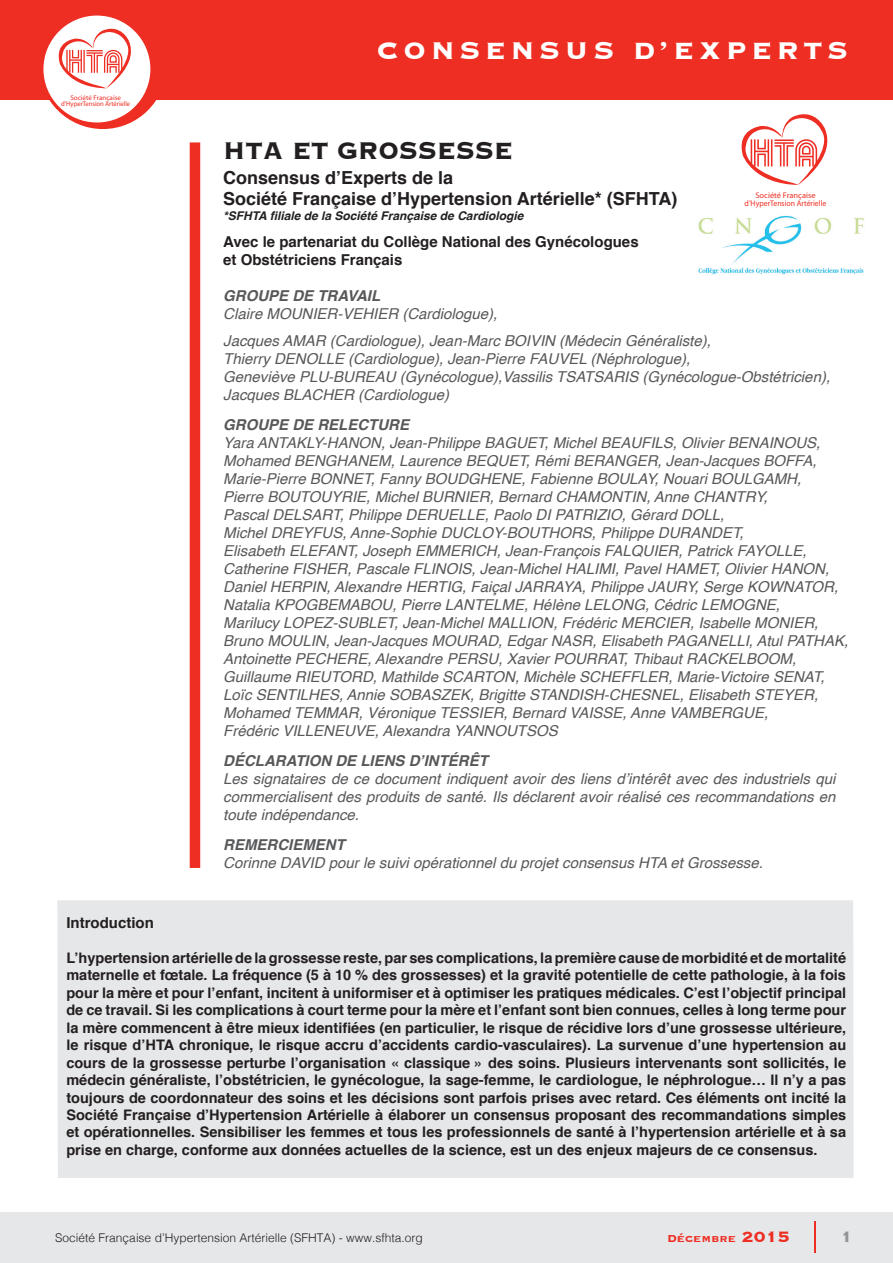
<style>
.page{position:relative;width:893px;height:1263px;background:#fff}
.page>*{position:absolute;margin:0;border:0;box-sizing:border-box;transform-origin:0 0}
.t1{font:700 31.35px "Copperplate";letter-spacing:.15em;color:#fff}
.t2{font:700 31.35px "Copperplate";color:#231f20;scale:.91 1}
.t3{font:700 19.5px "Copperplate";color:#939598}
.t4{font:700 18px/21.6px "Helvetica";color:#231f20}
.t5{font:italic 15px/18px "Helvetica";color:#57585a}
.t6{font:700 15px/18px "Helvetica";color:#231f20}
.t7{font:italic 700 15px "Helvetica";color:#57585a}
.t8{font:700 14.55px/17.4px "Helvetica";color:#231f20;text-align:justify}
.t9{font:700 13.5px "Copperplate";color:#ee2e22}
.t10{font:300 12px "Helvetica";color:#231f20}
.t11{font:italic 700 12px "Helvetica";color:#231f20}
.t12{font:700 8.1px/7.8px "Bliss";color:#ee2e22;text-align:center}
.t13{font:700 6.9px/6.6px "Bliss";color:#ee2e22;text-align:center}
.s1{font-size:19.5px}
</style>
<div class="page">
<div style="left:0;top:0;width:893px;height:100px;background:#ee2e22"></div>
<div style="left:190px;top:142px;width:10px;height:726px;background:#ee2e22"></div>
<div style="left:39px;top:2px;width:128px;height:127px;background:#ee2e22;border-radius:50%"></div>
<div style="left:43px;top:16px;width:107px;height:106px;background:#fff;border-radius:50%"></div>
<svg style="left:54px;top:23px;width:85px;height:65px"></svg>
<svg style="left:741px;top:114px;width:87px;height:71px"></svg>
<div style="left:0;top:1212px;width:893px;height:51px;background:#e6e7e9"></div>
<hr style="left:814px;top:1221px;width:2px;height:32px;background:#ee2e22">
<div style="left:57px;top:900px;width:797px;height:278px;background:#e6e7e9"></div>
<img style="left:698px;top:215px;width:166px;height:60px">
<p class="t13" style="left:61px;top:94px;width:70px">Société Française d’HyperTension Artérielle</p>
<h1 class="t1" style="left:377px;top:30px;width:473px">CONSENSUS D’EXPERTS</h1>
<h1 class="t2" style="left:223px;top:130px;width:320px">HTA ET GROSSESSE</h1>
<p class="t4" style="left:223px;top:167px;width:456px">Consensus d’Experts de la<br>Société Française d’Hypertension Artérielle* (SFHTA)</p>
<p class="t11" style="left:223px;top:206px;width:302px">*SFHTA filiale de la Société Française de Cardiologie</p>
<p class="t6" style="left:223px;top:233px;width:417px">Avec le partenariat du Collège National des Gynécologues et Obstétriciens Français</p>
<p class="t7" style="left:223px;top:283px;width:158px">GROUPE DE TRAVAIL</p>
<p class="t5" style="left:223px;top:300px;width:489px;line-height:27px">Claire MOUNIER-VEHIER (Cardiologue),<br>Jacques AMAR (Cardiologue), Jean-Marc BOIVIN (Médecin Généraliste),</p>
<p class="t5" style="left:223px;top:350px;width:608px">Thierry DENOLLE (Cardiologue), Jean-Pierre FAUVEL (Néphrologue),<br>Geneviève PLU-BUREAU (Gynécologue),Vassilis TSATSARIS (Gynécologue-Obstétricien),<br>Jacques BLACHER (Cardiologue)</p>
<p class="t7" style="left:223px;top:412px;width:187px">GROUPE DE RELECTURE</p>
<p class="t5" style="left:223px;top:434px;width:627px">Yara ANTAKLY-HANON, Jean-Philippe BAGUET, Michel BEAUFILS, Olivier BENAINOUS, Mohamed BENGHANEM, Laurence BEQUET, Rémi BERANGER, Jean-Jacques BOFFA, Marie-Pierre BONNET, Fanny BOUDGHENE, Fabienne BOULAY, Nouari BOULGAMH,<br>Pierre BOUTOUYRIE, Michel BURNIER, Bernard CHAMONTIN, Anne CHANTRY,<br>Pascal DELSART, Philippe DERUELLE, Paolo DI PATRIZIO, Gérard DOLL,<br>Michel DREYFUS, Anne-Sophie DUCLOY-BOUTHORS, Philippe DURANDET,<br>Elisabeth ELEFANT, Joseph EMMERICH, Jean-François FALQUIER, Patrick FAYOLLE, Catherine FISHER, Pascale FLINOIS, Jean-Michel HALIMI, Pavel HAMET, Olivier HANON, Daniel HERPIN, Alexandre HERTIG, Faiçal JARRAYA, Philippe JAURY, Serge KOWNATOR, Natalia KPOGBEMABOU, Pierre LANTELME, Hélène LELONG, Cédric LEMOGNE,<br>Marilucy LOPEZ-SUBLET, Jean-Michel MALLION, Frédéric MERCIER, Isabelle MONIER, Bruno MOULIN, Jean-Jacques MOURAD, Edgar NASR, Elisabeth PAGANELLI, Atul PATHAK, Antoinette PECHERE, Alexandre PERSU, Xavier POURRAT, Thibaut RACKELBOOM, Guillaume RIEUTORD, Mathilde SCARTON, Michèle SCHEFFLER, Marie-Victoire SENAT, Loïc SENTILHES, Annie SOBASZEK, Brigitte STANDISH-CHESNEL, Elisabeth STEYER, Mohamed TEMMAR, Véronique TESSIER, Bernard VAISSE, Anne VAMBERGUE,<br>Frédéric VILLENEUVE, Alexandra YANNOUTSOS</p>
<p class="t7" style="left:223px;top:748px;width:266px">DÉCLARATION DE LIENS D’INTÉRÊT</p>
<p class="t5" style="left:223px;top:770px;width:614px;text-align:justify">Les signataires de ce document indiquent avoir des liens d’intérêt avec des industriels qui commercialisent des produits de santé. Ils déclarent avoir réalisé ces recommandations en toute indépendance.</p>
<p class="t7" style="left:223px;top:832px;width:123px">REMERCIEMENT</p>
<p class="t5" style="left:223px;top:854px;width:541px">Corinne DAVID pour le suivi opérationnel du projet consensus HTA et Grossesse.</p>
<p class="t12" style="left:745px;top:192px;width:83px">Société Française d’HyperTension Artérielle</p>
<p class="t6" style="left:66px;top:914px;width:89px">Introduction</p>
<p class="t8" style="left:66px;top:949px;width:781px">L’hypertension artérielle de la grossesse reste, par ses complications, la première cause de morbidité et de mortalité maternelle et fœtale. La fréquence (5 à 10 % des grossesses) et la gravité potentielle de cette pathologie, à la fois pour la mère et pour l’enfant, incitent à uniformiser et à optimiser les pratiques médicales. C’est l’objectif principal de ce travail. Si les complications à court terme pour la mère et l’enfant sont bien connues, celles à long terme pour la mère commencent à être mieux identifiées (en particulier, le risque de récidive lors d’une grossesse ultérieure, le risque d’HTA chronique, le risque accru d’accidents cardio-vasculaires). La survenue d’une hypertension au cours de la grossesse perturbe l’organisation « classique » des soins. Plusieurs intervenants sont sollicités, le médecin généraliste, l’obstétricien, le gynécologue, la sage-femme, le cardiologue, le néphrologue… Il n’y a pas toujours de coordonnateur des soins et les décisions sont parfois prises avec retard. Ces éléments ont incité la Société Française d’Hypertension Artérielle à élaborer un consensus proposant des recommandations simples et opérationnelles. Sensibiliser les femmes et tous les professionnels de santé à l’hypertension artérielle et à sa prise en charge, conforme aux données actuelles de la science, est un des enjeux majeurs de ce consensus.</p>
<p class="t10" style="left:55px;top:1227px;width:369px">Société Française d’Hypertension Artérielle (SFHTA) - www.sfhta.org</p>
<p class="t9" style="left:667px;top:1229px;width:124px">Décembre <span class="s1">2015</span></p>
<h2 class="t3" style="left:841px;top:1223px;width:13px">1</h2>
</div>
